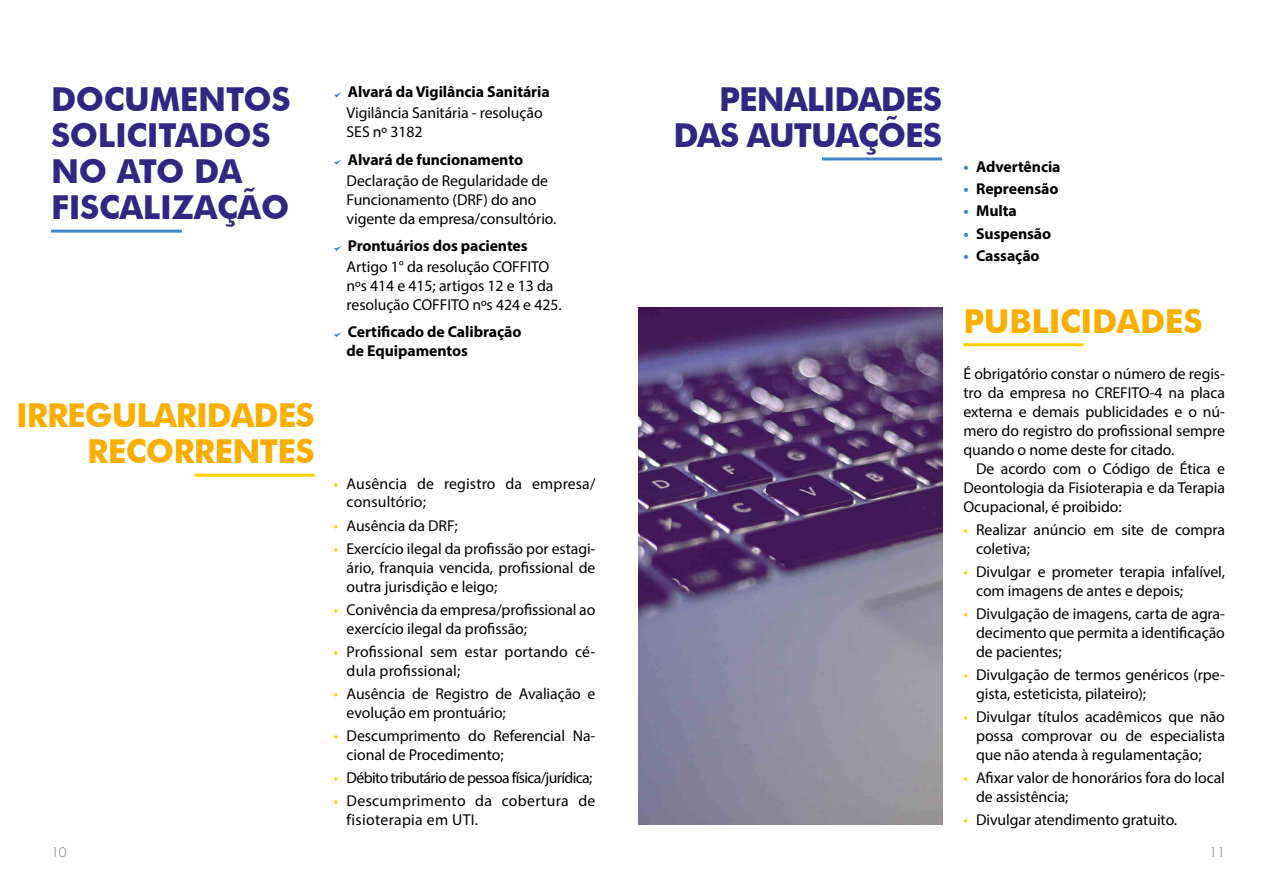
<style>
.page{position:relative;width:1276px;height:893px;background:#fff}
.page>*{position:absolute;margin:0;border:0;box-sizing:border-box;transform-origin:0 0}
.t1{font:700 33px/36px "Futura BT";letter-spacing:-.01em;color:#312783}
.t2{font:700 33px/36px "Futura BT";letter-spacing:-.02em;color:#f9ae00;text-align:right}
.t3{font:700 33px/36px "Futura BT";letter-spacing:-.03em;color:#312783;text-align:right}
.t4{font:15.75px/18.9px "Myriad Pro";letter-spacing:-.005em;color:#000}
.t5{font:700 15.75px/18.9px "Myriad Pro";letter-spacing:-.005em;color:#000}
.t6{font:15.75px/18.9px "Myriad Pro";letter-spacing:.02em;color:#000}
.t7{font:15.75px "Myriad Pro";letter-spacing:-.04em;color:#000}
.t8{font:300 12.75px "Futura LT";color:#706f6f}
.s1{color:#fc0}
.s2{color:#4085c6}
</style>
<div class="page">
<svg style="left:334px;top:92px;width:8px;height:5px"></svg>
<svg style="left:334px;top:160px;width:8px;height:5px"></svg>
<svg style="left:334px;top:246px;width:8px;height:5px"></svg>
<svg style="left:334px;top:332px;width:8px;height:5px"></svg>
<hr style="left:51px;top:230px;width:131px;height:3px;background:#4085c6">
<hr style="left:195px;top:474px;width:120px;height:3px;background:#fc0">
<hr style="left:822px;top:157px;width:120px;height:3px;background:#4085c6">
<hr style="left:963px;top:343px;width:120px;height:3px;background:#fc0">
<img style="left:638px;top:308px;width:304px;height:517px">
<h1 class="t1" style="left:51px;top:81px;width:241px">DOCUMENTOS<br>SOLICITADOS<br>NO ATO DA<br>FISCALIZAÇÃO</h1>
<h1 class="t2" style="left:16px;top:397px;width:300px">IRREGULARIDADES<br>RECORRENTES</h1>
<p class="t5" style="left:348px;top:82px;width:203px">Alvará da Vigilância Sanitária</p>
<p class="t4" style="left:347px;top:103px;width:197px">Vigilância Sanitária - resolução<br>SES nº 3182</p>
<p class="t5" style="left:348px;top:149px;width:177px">Alvará de funcionamento</p>
<p class="t4" style="left:347px;top:171px;width:211px">Declaração de Regularidade de<br>Funcionamento (DRF) do ano vigente da empresa/consultório.</p>
<p class="t5" style="left:348px;top:236px;width:181px">Prontuários dos pacientes</p>
<p class="t4" style="left:347px;top:257px;width:216px">Artigo 1° da resolução COFFITO nºs 414 e 415; artigos 12 e 13 da resolução COFFITO nºs 424 e 425.</p>
<p class="t5" style="left:347px;top:322px;width:176px">Certificado de Calibração de Equipamentos</p>
<p class="t4" style="left:347px;top:473px;width:250px;text-indent:-13px"><span class="s1">•</span> Ausência de registro da empresa/ consultório;</p>
<p class="t4" style="left:334px;top:516px;width:125px"><span class="s1">•</span> Ausência da DRF;</p>
<p class="t4" style="left:347px;top:539px;width:250px;text-align:justify;text-indent:-13px"><span class="s1">•</span> Exercício ilegal da profissão por estagi&shy;ário, franquia vencida, profissional de outra jurisdição e leigo;</p>
<p class="t4" style="left:347px;top:600px;width:250px;text-indent:-13px"><span class="s1">•</span> Conivência da empresa/profissional ao exercício ilegal da profissão;</p>
<p class="t4" style="left:347px;top:642px;width:250px;text-indent:-13px"><span class="s1">•</span> Profissional sem estar portando cé&shy;dula profissional;</p>
<p class="t4" style="left:347px;top:684px;width:250px;text-indent:-13px"><span class="s1">•</span> Ausência de Registro de Avaliação e evolução em prontuário;</p>
<p class="t4" style="left:347px;top:726px;width:250px;text-indent:-13px"><span class="s1">•</span> Descumprimento do Referencial Na&shy;cional de Procedimento;</p>
<p class="t7" style="left:334px;top:768px;width:260px"><span class="s1">•</span> Débito tributário de pessoa física/jurídica;</p>
<p class="t6" style="left:347px;top:791px;width:250px;text-indent:-13px"><span class="s1">•</span> Descumprimento da cobertura de fisioterapia em UTI.</p>
<h1 class="t3" style="left:673px;top:81px;width:270px">PENALIDADES<br>DAS AUTUAÇÕES</h1>
<p class="t5" style="left:963px;top:157px;width:99px"><span class="s2">•</span> Advertência</p>
<p class="t5" style="left:963px;top:179px;width:97px"><span class="s2">•</span> Repreensão</p>
<p class="t5" style="left:963px;top:201px;width:55px"><span class="s2">•</span> Multa</p>
<p class="t5" style="left:963px;top:223px;width:89px"><span class="s2">•</span> Suspensão</p>
<p class="t5" style="left:963px;top:245px;width:78px"><span class="s2">•</span> Cassação</p>
<h1 class="t2" style="left:963px;top:303px;width:241px">PUBLICIDADES</h1>
<p class="t4" style="left:963px;top:364px;width:263px;text-align:justify">É obrigatório constar o número de regis&shy;tro da empresa no CREFITO-4 na placa externa e demais publicidades e o nú&shy;mero do registro do profissional sempre quando o nome deste for citado.</p>
<p class="t4" style="left:963px;top:459px;width:263px;text-align:justify;text-indent:13px">De acordo com o Código de Ética e Deontologia da Fisioterapia e da Terapia Ocupacional, é proibido:</p>
<p class="t4" style="left:976px;top:520px;width:250px;text-indent:-13px"><span class="s1">•</span> Realizar anúncio em site de compra coletiva;</p>
<p class="t4" style="left:976px;top:562px;width:250px;text-indent:-13px"><span class="s1">•</span> Divulgar e prometer terapia infalível, com imagens de antes e depois;</p>
<p class="t4" style="left:976px;top:604px;width:250px;text-align:justify;text-indent:-13px"><span class="s1">•</span> Divulgação de imagens, carta de agra&shy;decimento que permita a identificação de pacientes;</p>
<p class="t4" style="left:976px;top:665px;width:250px;text-indent:-13px"><span class="s1">•</span> Divulgação de termos genéricos (rpe&shy;gista, esteticista, pilateiro);</p>
<p class="t4" style="left:976px;top:707px;width:250px;text-align:justify;text-indent:-13px"><span class="s1">•</span> Divulgar títulos acadêmicos que não possa comprovar ou de especialista que não atenda à regulamentação;</p>
<p class="t4" style="left:976px;top:768px;width:250px;text-indent:-13px"><span class="s1">•</span> Afixar valor de honorários fora do local de assistência;</p>
<p class="t4" style="left:963px;top:810px;width:215px"><span class="s1">•</span> Divulgar atendimento gratuito.</p>
<p class="t8" style="left:51px;top:844px;width:17px">10</p>
<p class="t8" style="left:1209px;top:844px;width:17px">11</p>
</div>
